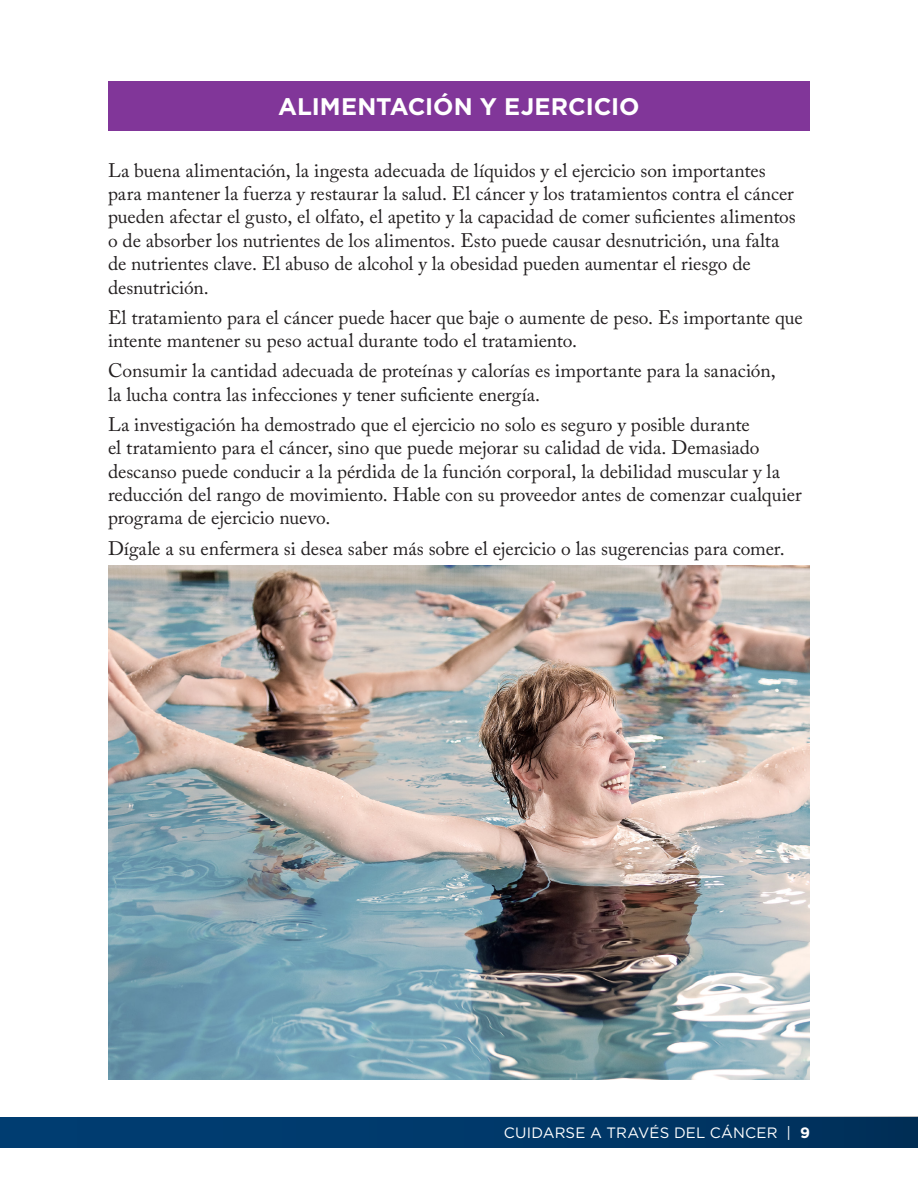
<style>
.page{position:relative;width:918px;height:1188px;background:#fff}
.page>*{position:absolute;margin:0;border:0;box-sizing:border-box;transform-origin:0 0}
.t1{font:700 24px "Gotham";color:#fff}
.t2{font:19.5px/23.4px "Adobe Caslon Pro";letter-spacing:-.005em;color:#231f20}
.t3{font:15px "Gotham";letter-spacing:.01em;color:#fff}
.s1{font-weight:700}
</style>
<div class="page">
<div style="left:0;top:1117px;width:918px;height:31px;background:linear-gradient(to right,#003f76,#00315c)"></div>
<div style="left:108px;top:81px;width:702px;height:50px;background:#813699"></div>
<img style="left:108px;top:566px;width:702px;height:514px">
<p class="t1" style="left:278px;top:91px;width:363px">ALIMENTACIÓN Y EJERCICIO</p>
<p class="t2" style="left:108px;top:158px;width:689px">La buena alimentación, la ingesta adecuada de líquidos y el ejercicio son importantes para mantener la fuerza y restaurar la salud. El cáncer y los tratamientos contra el cáncer pueden afectar el gusto, el olfato, el apetito y la capacidad de comer suficientes alimentos o de absorber los nutrientes de los alimentos. Esto puede causar desnutrición, una falta de nutrientes clave. El abuso de alcohol y la obesidad pueden aumentar el riesgo de desnutrición.</p>
<p class="t2" style="left:108px;top:305px;width:696px">El tratamiento para el cáncer puede hacer que baje o aumente de peso. Es importante que intente mantener su peso actual durante todo el tratamiento.</p>
<p class="t2" style="left:108px;top:359px;width:669px">Consumir la cantidad adecuada de proteínas y calorías es importante para la sanación, la lucha contra las infecciones y tener suficiente energía.</p>
<p class="t2" style="left:108px;top:412px;width:695px">La investigación ha demostrado que el ejercicio no solo es seguro y posible durante<br>el tratamiento para el cáncer, sino que puede mejorar su calidad de vida. Demasiado descanso puede conducir a la pérdida de la función corporal, la debilidad muscular y la reducción del rango de movimiento. Hable con su proveedor antes de comenzar cualquier programa de ejercicio nuevo.</p>
<p class="t2" style="left:108px;top:536px;width:678px">Dígale a su enfermera si desea saber más sobre el ejercicio o las sugerencias para comer.</p>
<p class="t3" style="left:504px;top:1123px;width:308px">CUIDARSE A TRAVÉS DEL CÁNCER | <span class="s1">9</span></p>
</div>
